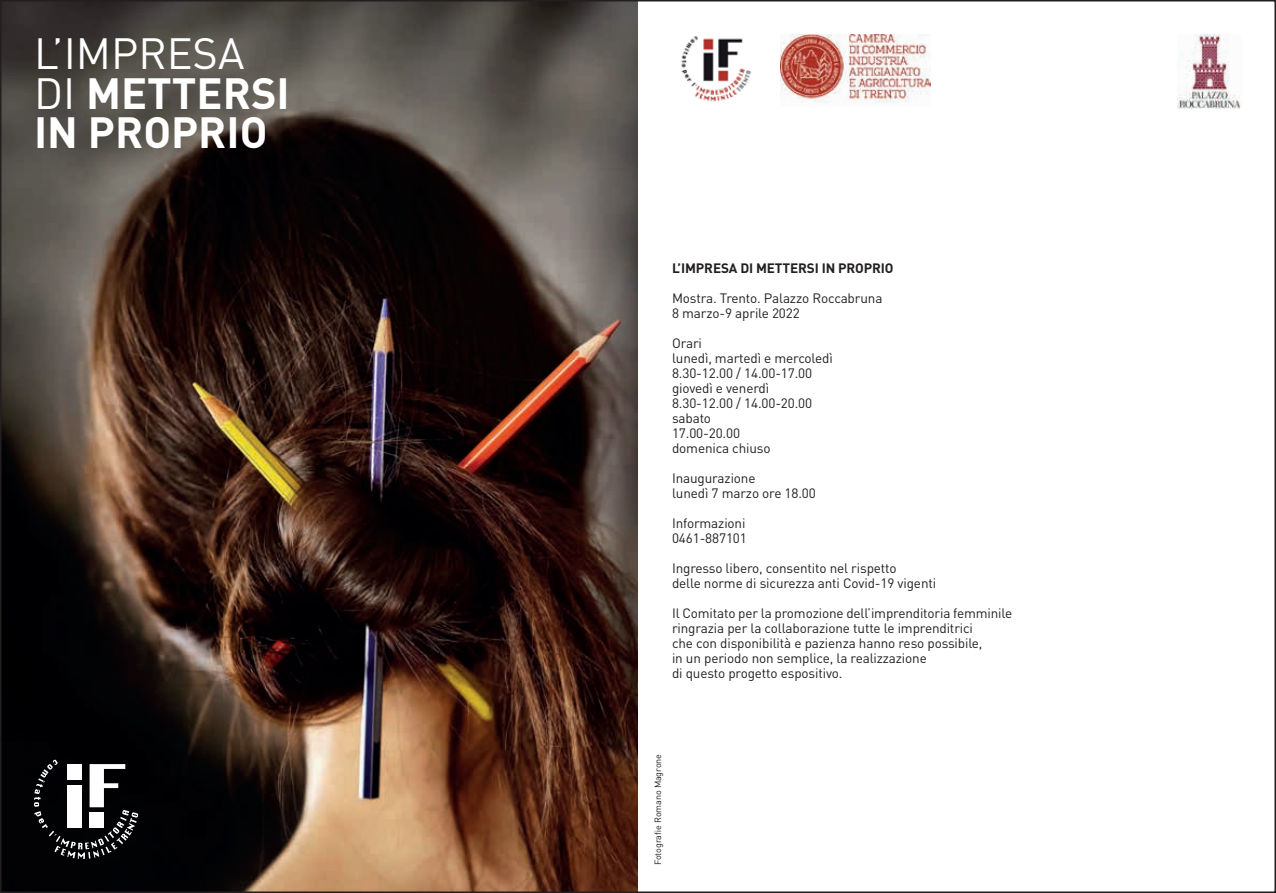
<style>
.page{position:relative;width:1276px;height:893px;background:#fff}
.page>*{position:absolute;margin:0;border:0;box-sizing:border-box;transform-origin:0 0}
.t1{font:700 43.2px/39.6px "DIN";color:#fff}
.t2{font:13.5px/15px "DIN";letter-spacing:-.01em;color:#231f20}
.t3{font:700 13.5px "DIN";letter-spacing:-.01em;color:#231f20}
.t4{font:9px "DIN";letter-spacing:-.01em;color:#231f20}
.s1{font-weight:400}
</style>
<div class="page">
<img style="left:3px;top:3px;width:635px;height:887px">
<svg style="left:34px;top:760px;width:104px;height:99px"></svg>
<img style="left:780px;top:34px;width:150px;height:69px">
<img style="left:681px;top:36px;width:70px;height:66px">
<img style="left:1177px;top:34px;width:65px;height:74px">
<h1 class="t1" style="left:34px;top:32px;width:257px"><span class="s1">L’IMPRESA<br>DI</span> METTERSI<br>IN PROPRIO</h1>
<p class="t3" style="left:672px;top:259px;width:223px">L’IMPRESA DI METTERSI IN PROPRIO</p>
<p class="t2" style="left:672px;top:290px;width:212px">Mostra. Trento. Palazzo Roccabruna<br>8 marzo-9 aprile 2022</p>
<p class="t2" style="left:672px;top:335px;width:162px">Orari<br>lunedì, martedì e mercoledì<br>8.30-12.00 / 14.00-17.00 giovedì e venerdì<br>8.30-12.00 / 14.00-20.00 sabato<br>17.00-20.00<br>domenica chiuso</p>
<p class="t2" style="left:672px;top:470px;width:145px">Inaugurazione<br>lunedì 7 marzo ore 18.00</p>
<p class="t2" style="left:672px;top:515px;width:76px">Informazioni<br>0461-887101</p>
<p class="t2" style="left:672px;top:560px;width:266px">Ingresso libero, consentito nel rispetto<br>delle norme di sicurezza anti Covid-19 vigenti</p>
<p class="t2" style="left:672px;top:605px;width:342px">Il Comitato per la promozione dell’imprenditoria femminile ringrazia per la collaborazione tutte le imprenditrici<br>che con disponibilità e pazienza hanno reso possibile,<br>in un periodo non semplice, la realizzazione<br>di questo progetto espositivo.</p>
<p class="t4" style="left:652px;top:865px;width:113px;rotate:-90deg">Fotografie Romano Magrone</p>
</div>
